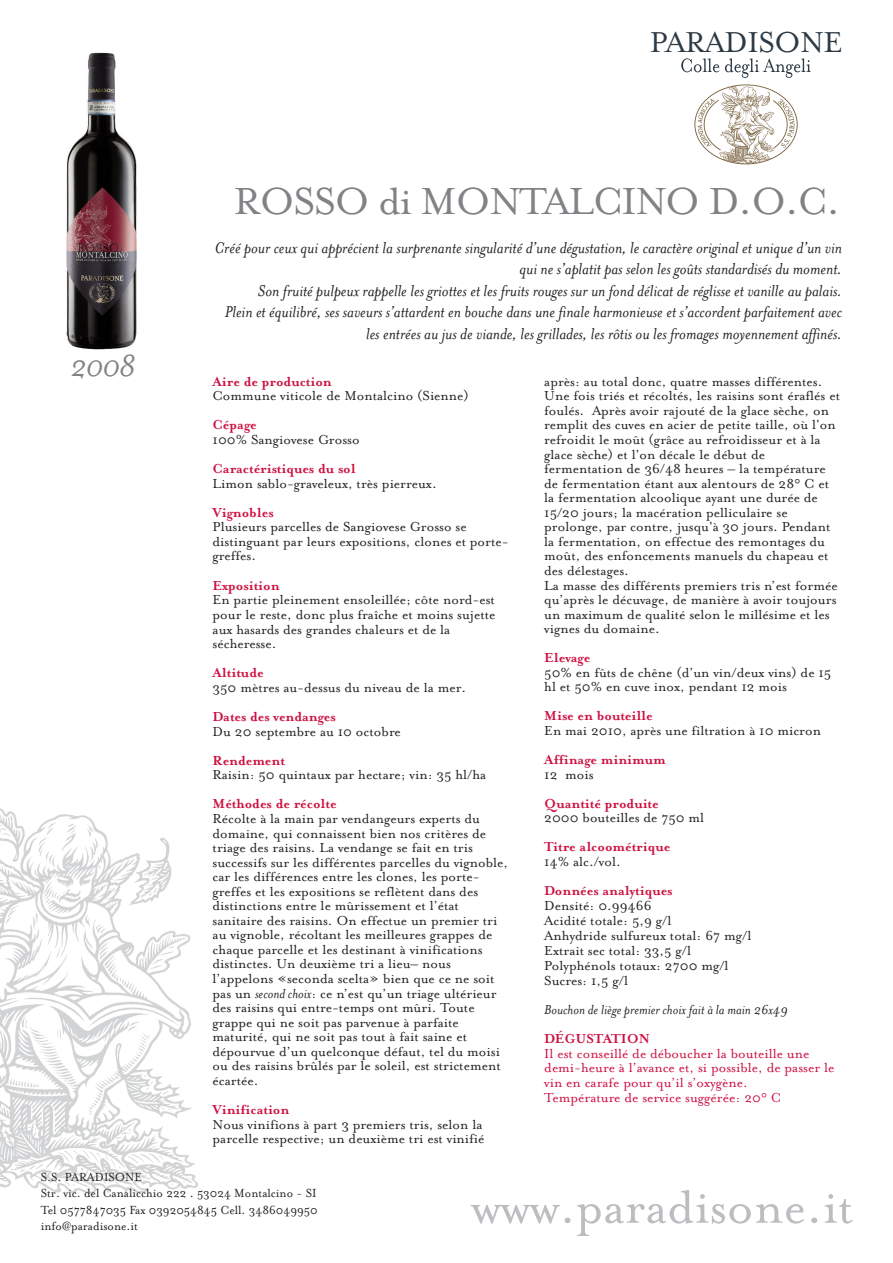
<style>
.page{position:relative;width:893px;height:1263px;background:#fff}
.page>*{position:absolute;margin:0;border:0;box-sizing:border-box;transform-origin:0 0}
.t1{font:53.25px "Mrs Eaves Roman";color:#bcbdc0}
.t2{font:43.35px "Mrs Eaves Roman";letter-spacing:-.03em;color:#808285}
.t3{font:italic 35.25px "Mrs Eaves";color:#808285}
.t4{font:33px "Mrs Eaves Roman";letter-spacing:-.02em;color:#2b3a45}
.t5{font:italic 18px/21.6px "Mrs Eaves";color:#231f20;text-align:right}
.t6{font:15px/14.5px "Mrs Eaves Roman";color:#231f20}
.t7{font:700 15px "Mrs Eaves";color:#cd1141}
.t8{font:15px/14.5px "Mrs Eaves Roman";color:#cd1141}
.t9{font:italic 15px "Mrs Eaves";color:#231f20}
.t10{font:13.5px/16.2px "Mrs Eaves Roman";color:#231f20;scale:.95 1}
.s1{font-family:"Mrs Eaves";font-style:italic}
</style>
<div class="page">
<img style="left:0;top:808px;width:198px;height:386px">
<img style="left:66px;top:52px;width:71px;height:298px">
<svg style="left:694px;top:84px;width:104px;height:80px"></svg>
<svg style="left:681px;top:58px;width:130px;height:20px"></svg>
<h3 class="t4" style="left:650px;top:22px;width:194px">PARADISONE</h3>
<h2 class="t2" style="left:234px;top:174px;width:608px">ROSSO di MONTALCINO D.O.C.</h2>
<h3 class="t3" style="left:70px;top:344px;width:67px">2008</h3>
<p class="t5" style="left:215px;top:235px;width:629px">Créé pour ceux qui apprécient la surprenante singularité d’une dégustation, le caractère original et unique d’un vin qui ne s’aplatit pas selon les goûts standardisés du moment.<br>Son fruité pulpeux rappelle les griottes et les fruits rouges sur un fond délicat de réglisse et vanille au palais.<br>Plein et équilibré, ses saveurs s’attardent en bouche dans une finale harmonieuse et s’accordent parfaitement avec les entrées au jus de viande, les grillades, les rôtis ou les fromages moyennement affinés.</p>
<p class="t7" style="left:213px;top:372px;width:121px">Aire de production</p>
<p class="t6" style="left:213px;top:388px;width:258px">Commune viticole de Montalcino (Sienne)</p>
<p class="t7" style="left:213px;top:415px;width:46px">Cépage</p>
<p class="t6" style="left:213px;top:432px;width:149px">100% Sangiovese Grosso</p>
<p class="t7" style="left:213px;top:459px;width:145px">Caractéristiques du sol</p>
<p class="t6" style="left:213px;top:475px;width:226px">Limon sablo-graveleux, très pierreux.</p>
<p class="t7" style="left:213px;top:503px;width:63px">Vignobles</p>
<p class="t6" style="left:213px;top:519px;width:298px">Plusieurs parcelles de Sangiovese Grosso se distinguant par leurs expositions, clones et porte&shy;greffes.</p>
<p class="t7" style="left:213px;top:576px;width:69px">Exposition</p>
<p class="t6" style="left:213px;top:592px;width:284px">En partie pleinement ensoleillée; côte nord-est pour le reste, donc plus fraîche et moins sujette aux hasards des grandes chaleurs et de la sécheresse.</p>
<p class="t7" style="left:213px;top:663px;width:52px">Altitude</p>
<p class="t6" style="left:213px;top:679px;width:255px">350 mètres au-dessus du niveau de la mer.</p>
<p class="t7" style="left:213px;top:707px;width:125px">Dates des vendanges</p>
<p class="t6" style="left:213px;top:723px;width:190px">Du 20 septembre au 10 octobre</p>
<p class="t7" style="left:213px;top:751px;width:74px">Rendement</p>
<p class="t6" style="left:213px;top:767px;width:275px">Raisin: 50 quintaux par hectare; vin: 35 hl/ha</p>
<p class="t7" style="left:213px;top:794px;width:126px">Méthodes de récolte</p>
<p class="t6" style="left:213px;top:810px;width:297px">Récolte à la main par vendangeurs experts du domaine, qui connaissent bien nos critères de triage des raisins. La vendange se fait en tris successifs sur les différentes parcelles du vignoble, car les différences entre les clones, les porte&shy;greffes et les expositions se reflètent dans des distinctions entre le mûrissement et l’état sanitaire des raisins. On effectue un premier tri au vignoble, récoltant les meilleures grappes de chaque parcelle et les destinant à vinifications distinctes. Un deuxième tri a lieu– nous l’appelons «seconda scelta» bien que ce ne soit pas un <span class="s1">second choix</span>: ce n’est qu’un triage ultérieur des raisins qui entre-temps ont mûri. Toute grappe qui ne soit pas parvenue à parfaite maturité, qui ne soit pas tout à fait saine et dépourvue d’un quelconque défaut, tel du moisi ou des raisins brûlés par le soleil, est strictement écartée.</p>
<p class="t7" style="left:213px;top:1100px;width:78px">Vinification</p>
<p class="t6" style="left:213px;top:1116px;width:273px">Nous vinifions à part 3 premiers tris, selon la parcelle respective; un deuxième tri est vinifié</p>
<p class="t6" style="left:544px;top:373px;width:297px">après: au total donc, quatre masses différentes.<br>Une fois triés et récoltés, les raisins sont éraflés et foulés. Après avoir rajouté de la glace sèche, on remplit des cuves en acier de petite taille, où l'on refroidit le moût (grâce au refroidisseur et à la glace sèche) et l'on décale le début de fermentation de 36/48 heures – la température de fermentation étant aux alentours de 28° C et la fermentation alcoolique ayant une durée de 15/20 jours; la macération pelliculaire se prolonge, par contre, jusqu'à 30 jours. Pendant la fermentation, on effectue des remontages du moût, des enfoncements manuels du chapeau et des délestages.<br>La masse des différents premiers tris n’est formée qu’après le décuvage, de manière à avoir toujours un maximum de qualité selon le millésime et les vignes du domaine.</p>
<p class="t7" style="left:544px;top:648px;width:47px">Elevage</p>
<p class="t6" style="left:544px;top:664px;width:289px">50% en fûts de chêne (d’un vin/deux vins) de 15 hl et 50% en cuve inox, pendant 12 mois</p>
<p class="t7" style="left:544px;top:706px;width:110px">Mise en bouteille</p>
<p class="t6" style="left:544px;top:723px;width:278px">En mai 2010, après une filtration à 10 micron</p>
<p class="t7" style="left:544px;top:750px;width:123px">Affinage minimum</p>
<p class="t6" style="left:544px;top:766px;width:51px">12 mois</p>
<p class="t7" style="left:544px;top:794px;width:116px">Quantité produite</p>
<p class="t6" style="left:544px;top:810px;width:161px">2000 bouteilles de 750 ml</p>
<p class="t7" style="left:544px;top:837px;width:127px">Titre alcoométrique</p>
<p class="t6" style="left:544px;top:853px;width:78px">14% alc./vol.</p>
<p class="t7" style="left:544px;top:881px;width:130px">Données analytiques</p>
<p class="t6" style="left:544px;top:897px;width:209px;line-height:15px">Densité: 0.99466<br>Acidité totale: 5,9 g/l<br>Anhydride sulfureux total: 67 mg/l<br>Extrait sec total: 33,5 g/l<br>Polyphénols totaux: 2700 mg/l<br>Sucres: 1,5 g/l</p>
<p class="t9" style="left:544px;top:1000px;width:245px">Bouchon de liège premier choix fait à la main 26x49</p>
<p class="t7" style="left:544px;top:1029px;width:107px">DÉGUSTATION</p>
<p class="t8" style="left:544px;top:1045px;width:292px">Il est conseillé de déboucher la bouteille une demi-heure à l’avance et, si possible, de passer le vin en carafe pour qu’il s’oxygène.<br>Température de service suggérée: 20° C</p>
<p class="t10" style="left:41px;top:1168px;width:293px">S.S. PARADISONE<br>Str. vic. del Canalicchio 222 . 53024 Montalcino - SI Tel 0577847035 Fax 0392054845 Cell. 3486049950 info@paradisone.it</p>
<h1 class="t1" style="left:472px;top:1173px;width:383px">www.paradisone.it</h1>
</div>
